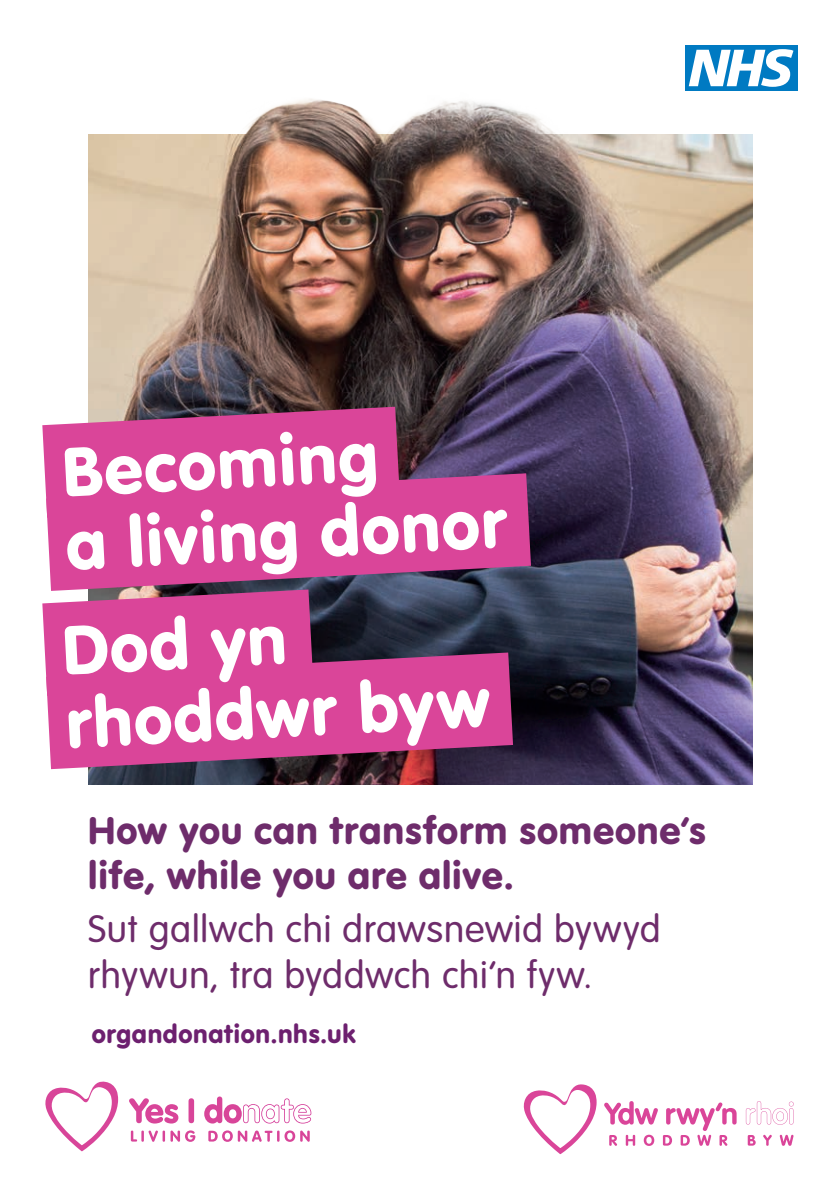
<style>
.page{position:relative;width:840px;height:1191px;background:#fff}
.page>*{position:absolute;margin:0;border:0;box-sizing:border-box;transform-origin:0 0}
.t1{font:72.8px "VAG Rundschrift D";color:#fff}
.t2{font:300 40px/45.6px "VAG Rundschrift D";letter-spacing:.02em;color:#6e2c6b}
.t3{font:40px/45.6px "VAG Rundschrift D";letter-spacing:.015em;color:#6e2c6b}
.t4{font:26.8px "VAG Rundschrift D";letter-spacing:.02em;color:#6d206f}
</style>
<div class="page">
<img style="left:88px;top:135px;width:34px;height:650px">
<img style="left:122px;top:99px;width:629px;height:686px">
<div style="left:685px;top:45px;width:112px;height:46px;background:#007ac2"></div>
<svg style="left:688px;top:49px;width:105px;height:38px"></svg>
<svg style="left:47px;top:652px;width:465px;height:117px;fill:#da4599"></svg>
<svg style="left:42px;top:591px;width:271px;height:105px"></svg>
<svg style="left:47px;top:473px;width:483px;height:118px;fill:#da4599"></svg>
<svg style="left:42px;top:407px;width:358px;height:110px"></svg>
<svg style="left:129px;top:1098px;width:49px;height:25px"></svg>
<div style="left:188px;top:1098px;width:6px;height:25px;background:#d84599;border-radius:3px"></div>
<svg style="left:204px;top:1096px;width:107px;height:27px"></svg>
<svg style="left:45px;top:1081px;width:73px;height:70px"></svg>
<svg style="left:131px;top:1130px;width:64px;height:11px"></svg>
<svg style="left:208px;top:1130px;width:101px;height:11px"></svg>
<svg style="left:523px;top:1084px;width:73px;height:70px"></svg>
<svg style="left:745px;top:1101px;width:48px;height:23px"></svg>
<svg style="left:604px;top:1101px;width:132px;height:45px"></svg>
<svg style="left:747px;top:1135px;width:8px;height:10px"></svg>
<svg style="left:763px;top:1134px;width:8px;height:11px"></svg>
<svg style="left:779px;top:1134px;width:14px;height:11px"></svg>
<p class="t1" style="left:60px;top:429px;width:318px;rotate:-3deg">Becoming</p>
<p class="t1" style="left:63px;top:503px;width:443px;rotate:-3deg">a living donor</p>
<p class="t1" style="left:60px;top:608px;width:226px;rotate:-3deg">Dod yn</p>
<p class="t1" style="left:63px;top:681px;width:426px;rotate:-3deg">rhoddwr byw</p>
<p class="t3" style="left:88px;top:807px;width:619px">How you can transform someone’s life, while you are alive.</p>
<p class="t2" style="left:88px;top:907px;width:573px">Sut gallwch chi drawsnewid bywyd rhywun, tra byddwch chi’n fyw.</p>
<p class="t4" style="left:92px;top:1018px;width:265px">organdonation.nhs.uk</p>
</div>
